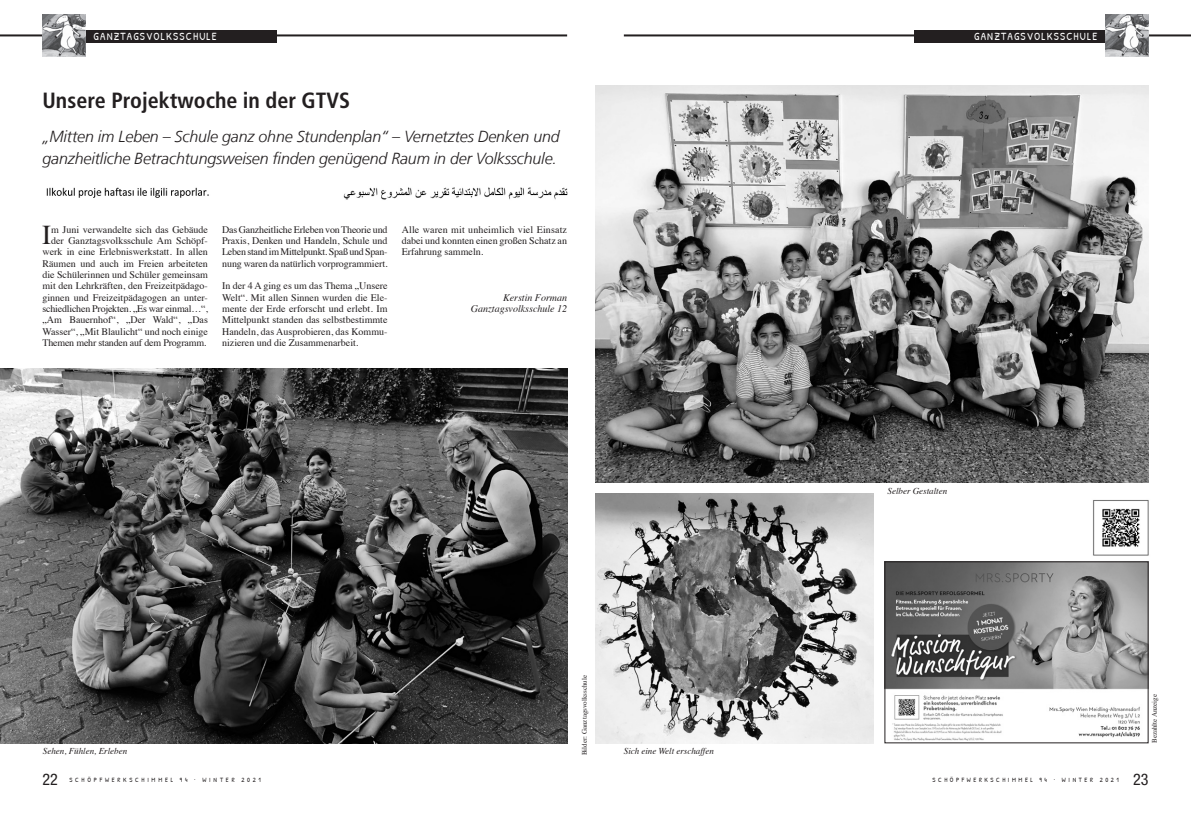
<style>
.page{position:relative;width:1191px;height:814px;background:#fff}
.page>*{position:absolute;margin:0;border:0;box-sizing:border-box;transform-origin:0 0}
.t1{font:27.1px "Times";color:#231f20}
.t2{font:700 condensed 22px "Frutiger LT Com";color:#231f20}
.t3{font:italic 300 16px/22.7px "Frutiger LT Com";letter-spacing:-.01em;color:#231f20}
.t4{font:condensed 16px "Helvetica Neue LT Pro";color:#231f20}
.t5{font:11px "Patrick Hand";letter-spacing:.11em;color:#fff}
.t6{font:10px/11.3px "Times";color:#231f20;text-align:justify}
.t7{font:italic 10px/11.3px "Times";color:#231f20;text-align:right}
.t8{font:italic 9px "Times";color:#231f20}
.t9{font:7px "Times";color:#231f20}
.t10{font:6.5px "Patrick Hand";letter-spacing:.43em;color:#231f20}
.t11{font:6.5px "Patrick Hand";letter-spacing:.41em;color:#231f20}
</style>
<div class="page">
<hr style="left:624px;top:34px;width:567px;height:2px;background:#231f20">
<div style="left:914px;top:30px;width:192px;height:12px;background:#231f20"></div>
<hr style="left:0;top:34px;width:567px;height:2px;background:#231f20">
<div style="left:85px;top:30px;width:192px;height:12px;background:#231f20"></div>
<img style="left:43px;top:14px;width:42px;height:43px">
<img style="left:1106px;top:14px;width:42px;height:43px">
<img style="left:1093px;top:500px;width:56px;height:56px">
<img style="left:595px;top:493px;width:278px;height:250px">
<img style="left:46px;top:187px;width:163px;height:10px">
<img style="left:343px;top:187px;width:224px;height:13px">
<img style="left:0;top:369px;width:567px;height:374px">
<img style="left:595px;top:85px;width:553px;height:397px">
<img style="left:886px;top:563px;width:260px;height:177px">
<div style="left:884px;top:561px;width:264px;height:182px;border:1px solid #231f20"></div>
<p class="t5" style="left:94px;top:28px;width:125px">GANZTAGSVOLKSSCHULE</p>
<p class="t5" style="left:974px;top:28px;width:125px">GANZTAGSVOLKSSCHULE</p>
<h2 class="t2" style="left:43px;top:87px;width:309px">Unsere Projektwoche in der GTVS</h2>
<h3 class="t3" style="left:43px;top:125px;width:519px">„Mitten im Leben – Schule ganz ohne Stundenplan“ – Vernetztes Denken und ganzheitliche Betrachtungsweisen finden genügend Raum in der Volksschule.</h3>
<p class="t6" style="left:43px;top:223px;width:167px;text-align:right">m Juni verwandelte sich das Gebäude der Ganztagsvolksschule Am Schöpf&shy;werk in eine Erlebniswerkstatt. In allen Räumen und auch im Freien arbeiteten die Schülerinnen und Schüler gemeinsam mit den Lehrkräften, den Freizeitpädago&shy;ginnen und Freizeitpädagogen an unter&shy;schiedlichen Projekten. „Es war einmal…“, „Am Bauernhof“, „Der Wald“, „Das Wasser“, „Mit Blaulicht“ und noch einige Themen mehr standen auf dem Programm.</p>
<p class="t6" style="left:222px;top:223px;width:167px">Das Ganzheitliche Erleben von Theorie und Praxis, Denken und Handeln, Schule und Leben stand im Mittelpunkt. Spaß und Span&shy;nung waren da natürlich vorprogrammiert.</p>
<h1 class="t1" style="left:42px;top:209px;width:11px">I</h1>
<p class="t6" style="left:222px;top:279px;width:167px">In der 4 A ging es um das Thema „Unsere Welt“. Mit allen Sinnen wurden die Ele&shy;mente der Erde erforscht und erlebt. Im Mittelpunkt standen das selbstbestimmte Handeln, das Ausprobieren, das Kommu&shy;nizieren und die Zusammenarbeit.</p>
<p class="t6" style="left:402px;top:223px;width:167px">Alle waren mit unheimlich viel Einsatz dabei und konnten einen großen Schatz an Erfahrung sammeln.</p>
<p class="t7" style="left:471px;top:291px;width:98px">Kerstin Forman<br>Ganztagsvolksschule 12</p>
<p class="t8" style="left:43px;top:743px;width:86px">Sehen, Fühlen, Erleben</p>
<p class="t9" style="left:578px;top:755px;width:82px;rotate:-90deg">Bilder: Ganztagsvolksschule</p>
<p class="t8" style="left:624px;top:743px;width:92px">Sich eine Welt erschaffen</p>
<p class="t8" style="left:887px;top:482px;width:61px">Selber Gestalten</p>
<p class="t9" style="left:1148px;top:743px;width:51px;rotate:-90deg">Bezahlte Anzeige</p>
<h3 class="t4" style="left:43px;top:770px;width:17px">22</h3>
<p class="t10" style="left:69px;top:774px;width:193px">SCHÖPFWERKSCHIMMEL 94 . WINTER 2021</p>
<p class="t11" style="left:932px;top:774px;width:188px">SCHÖPFWERKSCHIMMEL 94 . WINTER 2021</p>
<h3 class="t4" style="left:1133px;top:770px;width:17px">23</h3>
</div>
